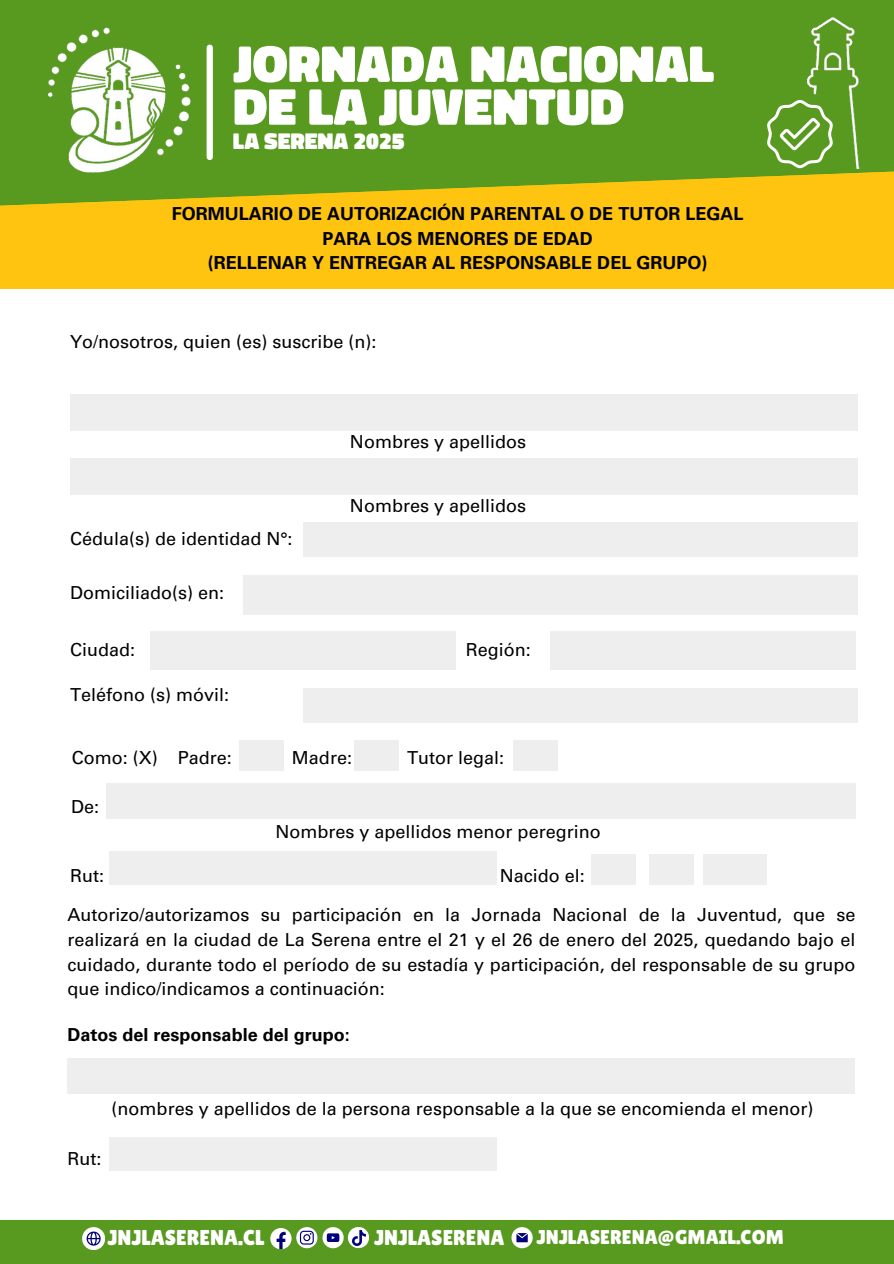
<style>
.page{position:relative;width:894px;height:1264px;background:#fff}
.page>*{position:absolute;margin:0;border:0;box-sizing:border-box;transform-origin:0 0}
.t1{font:900 52.65px "Don Jose";color:#fff}
.t2{font:900 23.25px "Don Jose";color:#fff}
.t3{font:21.45px "Lilita One";color:#fff}
.t4{font:19.95px "Lilita One";color:#fff}
.t5{font:18px/24.8px "Univers LT Pro 55 Roman";color:#000;text-align:justify}
.t6{font:700 18px/24.8px "Univers LT Pro 65";color:#000;text-align:center}
</style>
<div class="page">
<div style="left:0;top:155px;width:893px;height:133px;background:#fec40f"></div>
<svg style="left:0;top:0;width:893px;height:206px;background:#6a9d1e"></svg>
<img style="left:793px;top:11px;width:75px;height:157px">
<img style="left:28px;top:15px;width:182px;height:159px">
<div style="left:206px;top:45px;width:7px;height:115px;background:#fff;border-radius:3px"></div>
<div style="left:0;top:1220px;width:893px;height:43px;background:#589920"></div>
<svg style="left:348px;top:1226px;width:21px;height:22px"></svg>
<img style="left:351px;top:1230px;width:15px;height:14px">
<svg style="left:270px;top:1227px;width:73px;height:22px"></svg>
<svg style="left:511px;top:1227px;width:21px;height:21px"></svg>
<svg style="left:82px;top:1227px;width:23px;height:22px"></svg>
<svg style="left:766px;top:100px;width:66px;height:68px;background:#7aad4d"></svg>
<div style="left:70px;top:394px;width:787px;height:36px;background:#efeeef"></div>
<div style="left:70px;top:458px;width:787px;height:36px;background:#efeeef"></div>
<div style="left:303px;top:522px;width:554px;height:35px;background:#efeeef"></div>
<div style="left:243px;top:575px;width:614px;height:40px;background:#efeeef"></div>
<div style="left:150px;top:631px;width:305px;height:39px;background:#efeeef"></div>
<div style="left:303px;top:688px;width:554px;height:34px;background:#efeeef"></div>
<div style="left:550px;top:631px;width:305px;height:39px;background:#efeeef"></div>
<div style="left:239px;top:740px;width:44px;height:30px;background:#efeeef"></div>
<div style="left:354px;top:740px;width:44px;height:31px;background:#efeeef"></div>
<div style="left:513px;top:740px;width:44px;height:31px;background:#efeeef"></div>
<div style="left:106px;top:783px;width:749px;height:35px;background:#efeeef"></div>
<div style="left:109px;top:851px;width:388px;height:33px;background:#efeeef"></div>
<div style="left:591px;top:854px;width:44px;height:30px;background:#efeeef"></div>
<div style="left:649px;top:854px;width:44px;height:30px;background:#efeeef"></div>
<div style="left:702px;top:854px;width:64px;height:30px;background:#efeeef"></div>
<div style="left:67px;top:1058px;width:788px;height:36px;background:#efeeef"></div>
<div style="left:109px;top:1136px;width:388px;height:34px;background:#efeeef"></div>
<p class="t1" style="left:233px;top:22px;width:482px">JORNADA NACIONAL</p>
<p class="t1" style="left:233px;top:65px;width:392px">DE LA JUVENTUD</p>
<p class="t2" style="left:233px;top:123px;width:173px">LA SERENA 2025</p>
<p class="t6" style="left:172px;top:203px;width:573px">FORMULARIO DE AUTORIZACIÓN PARENTAL O DE TUTOR LEGAL<br>PARA LOS MENORES DE EDAD<br>(RELLENAR Y ENTREGAR AL RESPONSABLE DEL GRUPO)</p>
<p class="t5" style="left:70px;top:332px;width:308px">Yo/nosotros, quien (es) suscribe (n):</p>
<h6 class="t5" style="left:350px;top:431px;width:178px">Nombres y apellidos</h6>
<p class="t5" style="left:70px;top:529px;width:224px">Cédula(s) de identidad N°:</p>
<p class="t5" style="left:70px;top:583px;width:156px">Domiciliado(s) en:</p>
<p class="t5" style="left:350px;top:495px;width:178px">Nombres y apellidos</p>
<p class="t5" style="left:70px;top:640px;width:67px">Ciudad:</p>
<p class="t5" style="left:465px;top:640px;width:67px">Región:</p>
<h2 class="t5" style="left:70px;top:685px;width:161px">Teléfono (s) móvil:</h2>
<h1 class="t5" style="left:72px;top:747px;width:162px">Como: (X) Padre:</h1>
<h1 class="t5" style="left:292px;top:747px;width:62px">Madre:</h1>
<h1 class="t5" style="left:407px;top:747px;width:99px">Tutor legal:</h1>
<h3 class="t5" style="left:71px;top:796px;width:30px">De:</h3>
<p class="t5" style="left:275px;top:821px;width:327px">Nombres y apellidos menor peregrino</p>
<h4 class="t5" style="left:70px;top:865px;width:36px">Rut:</h4>
<h4 class="t5" style="left:499px;top:865px;width:87px">Nacido el:</h4>
<p class="t5" style="left:67px;top:904px;width:789px">Autorizo/autorizamos su participación en la Jornada Nacional de la Juventud, que se realizará en la ciudad de La Serena entre el 21 y el 26 de enero del 2025, quedando bajo el cuidado, durante todo el período de su estadía y participación, del responsable de su grupo que indico/indicamos a continuación:</p>
<p class="t6" style="left:67px;top:1024px;width:284px">Datos del responsable del grupo:</p>
<p class="t5" style="left:112px;top:1098px;width:703px">(nombres y apellidos de la persona responsable a la que se encomienda el menor)</p>
<p class="t5" style="left:67px;top:1148px;width:36px">Rut:</p>
<p class="t3" style="left:108px;top:1225px;width:158px">JNJLASERENA.CL</p>
<p class="t3" style="left:374px;top:1225px;width:132px">JNJLASERENA</p>
<p class="t4" style="left:536px;top:1225px;width:249px">JNJLASERENA@GMAIL.COM</p>
</div>
